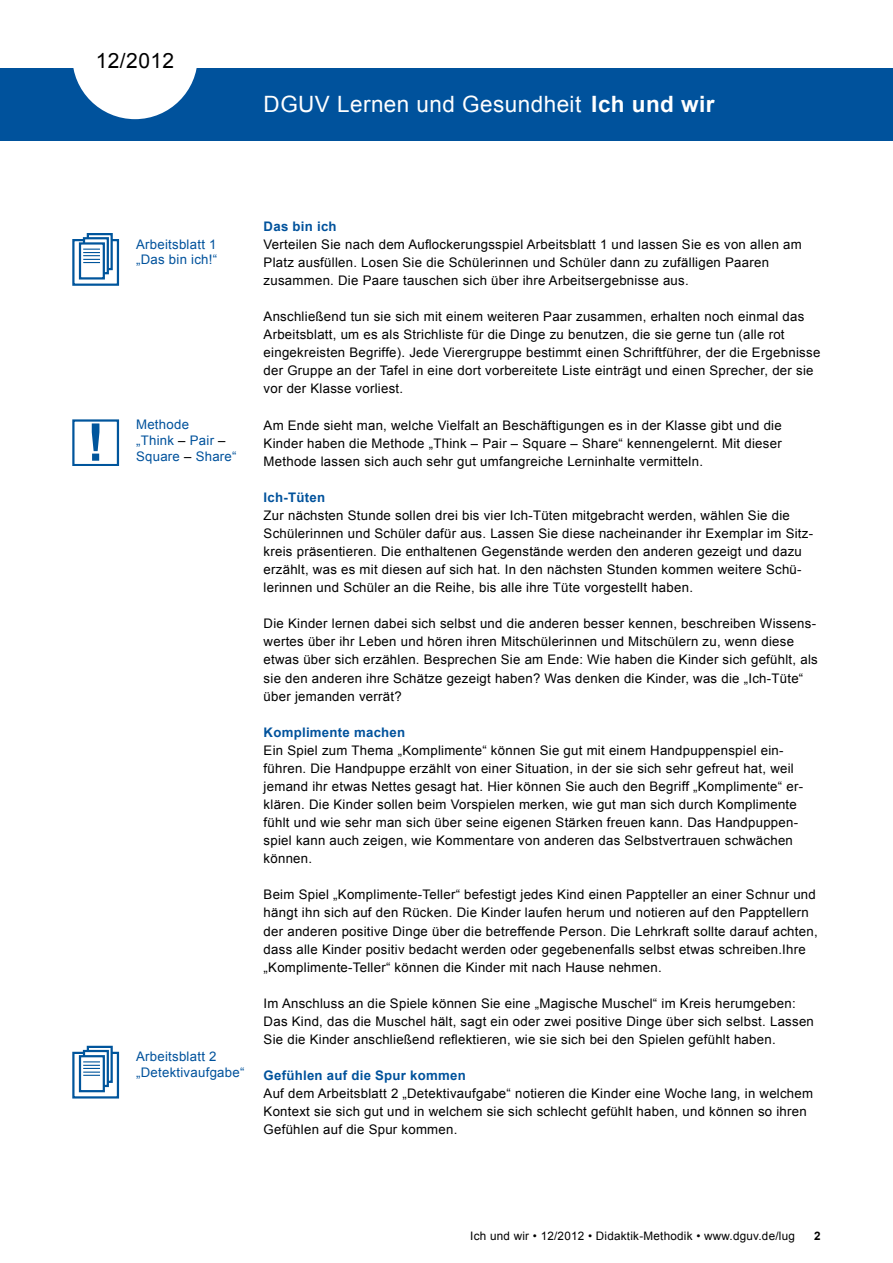
<style>
.page{position:relative;width:893px;height:1263px;background:#fff}
.page>*{position:absolute;margin:0;border:0;box-sizing:border-box;transform-origin:0 0}
.t1{font:700 52.05px "Arial";color:#00559c}
.t2{font:22.5px "Arial";letter-spacing:.02em;color:#fff}
.t3{font:21px "Arial";letter-spacing:.02em;color:#000}
.t4{font:13.2px/18px "Arial";letter-spacing:.02em;color:#000}
.t5{font:13.2px/15.9px "Arial";letter-spacing:.02em;color:#00529c}
.t6{font:700 13.2px "Arial";letter-spacing:.02em;color:#00529c}
.t7{font:11.7px "Arial";letter-spacing:.02em;color:#000}
.t8{font:700 11.7px "Arial";color:#000}
.s1{font-weight:700}
.s2{color:#000}
</style>
<div class="page">
<div style="left:0;top:68px;width:893px;height:72px;background:#00529c"></div>
<svg style="left:73px;top:68px;width:124px;height:51px"></svg>
<div style="left:73px;top:1053px;width:45px;height:44px;background:linear-gradient(to right,#fff,#fefefe)"></div>
<div style="left:72px;top:1052px;width:47px;height:46px;border:2px solid #00559c"></div>
<svg style="left:90px;top:1049px;width:20px;height:31px"></svg>
<div style="left:87px;top:1046px;width:26px;height:37px;border:2px solid #00559c"></div>
<div style="left:83px;top:1050px;width:26px;height:37px;background:#fff;border:2px solid #00559c"></div>
<div style="left:79px;top:1055px;width:26px;height:37px;background:#fff;border:2px solid #00559c"></div>
<svg style="left:83px;top:1061px;width:17px;height:15px"></svg>
<div style="left:73px;top:240px;width:45px;height:45px;background:linear-gradient(to right,#fff,#f9fbfc)"></div>
<div style="left:72px;top:239px;width:47px;height:47px;border:2px solid #00559c"></div>
<div style="left:88px;top:234px;width:24px;height:35px;background:#fff"></div>
<div style="left:87px;top:233px;width:26px;height:37px;border:2px solid #00559c"></div>
<div style="left:83px;top:237px;width:26px;height:37px;background:#fff;border:2px solid #00559c"></div>
<div style="left:79px;top:242px;width:26px;height:37px;background:#fff;border:2px solid #00559c"></div>
<svg style="left:83px;top:249px;width:17px;height:14px"></svg>
<div style="left:72px;top:419px;width:47px;height:46px;border:2px solid #00559c"></div>
<h3 class="t3" style="left:96px;top:47px;width:80px">12/2012</h3>
<h2 class="t2" style="left:264px;top:89px;width:452px">DGUV Lernen und Gesundheit <span class="s1">Ich und wir</span></h2>
<h1 class="t1" style="left:87px;top:408px;width:19px">!</h1>
<p class="t5" style="left:136px;top:236px;width:83px">Arbeitsblatt 1 „Das bin ich!“</p>
<p class="t5" style="left:136px;top:417px;width:91px">Methode „Think <span class="s2">–</span> Pair <span class="s2">–</span></p>
<p class="t5" style="left:136px;top:448px;width:102px">Square <span class="s2">–</span> Share“</p>
<p class="t5" style="left:136px;top:1049px;width:110px">Arbeitsblatt 2 „Detektivaufgabe“</p>
<p class="t6" style="left:264px;top:217px;width:75px">Das bin ich</p>
<p class="t4" style="left:264px;top:235px;width:540px">Verteilen Sie nach dem Auflockerungsspiel Arbeitsblatt 1 und lassen Sie es von allen am<br>Platz ausfüllen. Losen Sie die Schülerinnen und Schüler dann zu zufälligen Paaren zusammen. Die Paare tauschen sich über ihre Arbeitsergebnisse aus.</p>
<p class="t4" style="left:264px;top:308px;width:558px">Anschließend tun sie sich mit einem weiteren Paar zusammen, erhalten noch einmal das Arbeitsblatt, um es als Strichliste für die Dinge zu benutzen, die sie gerne tun (alle rot eingekreisten Begriffe). Jede Vierergruppe bestimmt einen Schriftführer, der die Ergebnisse der Gruppe an der Tafel in eine dort vorbereitete Liste einträgt und einen Sprecher, der sie vor der Klasse vorliest.</p>
<p class="t4" style="left:264px;top:416px;width:520px;text-align:justify">Am Ende sieht man, welche Vielfalt an Beschäftigungen es in der Klasse gibt und die Kinder haben die Methode „Think – Pair – Square – Share“ kennengelernt. Mit dieser Methode lassen sich auch sehr gut umfangreiche Lerninhalte vermitteln.</p>
<p class="t6" style="left:264px;top:488px;width:63px">Ich-Tüten</p>
<p class="t4" style="left:264px;top:506px;width:551px">Zur nächsten Stunde sollen drei bis vier Ich-Tüten mitgebracht werden, wählen Sie die Schülerinnen und Schüler dafür aus. Lassen Sie diese nacheinander ihr Exemplar im Sitz&shy;kreis präsentieren. Die enthaltenen Gegenstände werden den anderen gezeigt und dazu erzählt, was es mit diesen auf sich hat. In den nächsten Stunden kommen weitere Schü&shy;lerinnen und Schüler an die Reihe, bis alle ihre Tüte vorgestellt haben.</p>
<p class="t4" style="left:264px;top:615px;width:556px">Die Kinder lernen dabei sich selbst und die anderen besser kennen, beschreiben Wissens&shy;wertes über ihr Leben und hören ihren Mitschülerinnen und Mitschülern zu, wenn diese etwas über sich erzählen. Besprechen Sie am Ende: Wie haben die Kinder sich gefühlt, als sie den anderen ihre Schätze gezeigt haben? Was denken die Kinder, was die „Ich-Tüte“ über jemanden verrät?</p>
<p class="t6" style="left:264px;top:723px;width:143px">Komplimente machen</p>
<p class="t4" style="left:264px;top:741px;width:541px">Ein Spiel zum Thema „Komplimente“ können Sie gut mit einem Handpuppenspiel ein&shy;führen. Die Handpuppe erzählt von einer Situation, in der sie sich sehr gefreut hat, weil jemand ihr etwas Nettes gesagt hat. Hier können Sie auch den Begriff „Komplimente“ er&shy;klären. Die Kinder sollen beim Vorspielen merken, wie gut man sich durch Komplimente fühlt und wie sehr man sich über seine eigenen Stärken freuen kann. Das Handpuppen&shy;spiel kann auch zeigen, wie Kommentare von anderen das Selbstvertrauen schwächen können.</p>
<p class="t4" style="left:264px;top:886px;width:555px">Beim Spiel „Komplimente-Teller“ befestigt jedes Kind einen Pappteller an einer Schnur und hängt ihn sich auf den Rücken. Die Kinder laufen herum und notieren auf den Papptellern der anderen positive Dinge über die betreffende Person. Die Lehrkraft sollte darauf achten, dass alle Kinder positiv bedacht werden oder gegebenenfalls selbst etwas schreiben.Ihre „Komplimente-Teller“ können die Kinder mit nach Hause nehmen.</p>
<p class="t4" style="left:264px;top:994px;width:552px">Im Anschluss an die Spiele können Sie eine „Magische Muschel“ im Kreis herumgeben:<br>Das Kind, das die Muschel hält, sagt ein oder zwei positive Dinge über sich selbst. Lassen<br>Sie die Kinder anschließend reflektieren, wie sie sich bei den Spielen gefühlt haben.</p>
<p class="t6" style="left:264px;top:1067px;width:204px">Gefühlen auf die Spur kommen</p>
<p class="t4" style="left:264px;top:1085px;width:551px">Auf dem Arbeitsblatt 2 „Detektivaufgabe“ notieren die Kinder eine Woche lang, in welchem<br>Kontext sie sich gut und in welchem sie sich schlecht gefühlt haben, und können so ihren<br>Gefühlen auf die Spur kommen.</p>
<p class="t7" style="left:470px;top:1228px;width:326px">Ich und wir • 12/2012 • Didaktik-Methodik • www.dguv.de/lug</p>
<p class="t8" style="left:814px;top:1228px;width:8px">2</p>
</div>
